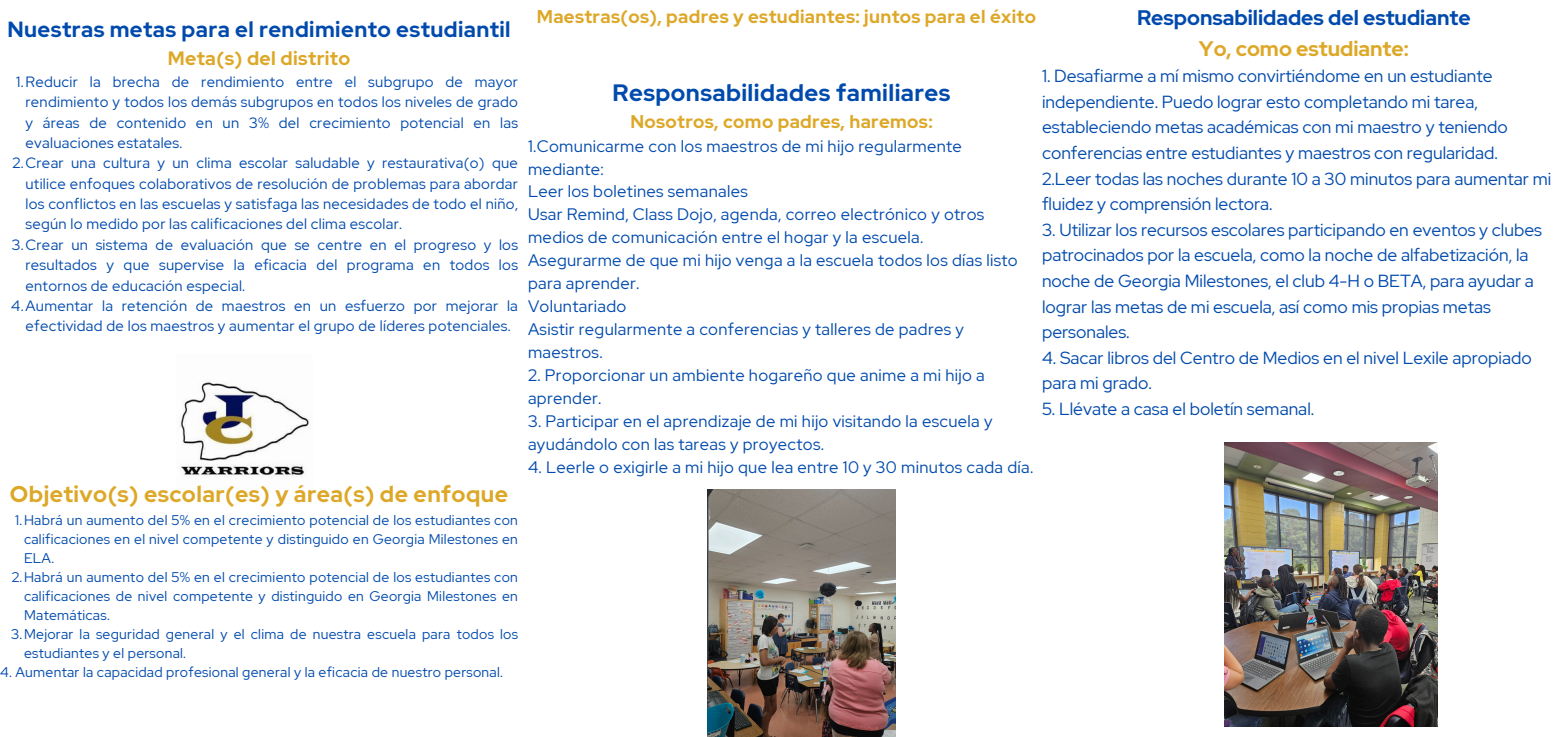
<style>
.page{position:relative;width:1563px;height:737px;background:#fff}
.page>*{position:absolute;margin:0;border:0;box-sizing:border-box;transform-origin:0 0}
.t1{font:700 23.62px "Red Hat Display";letter-spacing:.02em;color:#004aad}
.t2{font:700 22.75px "Red Hat Display";letter-spacing:.02em;color:#dda828}
.t3{font:700 21.88px "Red Hat Display";letter-spacing:.02em;color:#004aad}
.t4{font:700 21px/30.8px "Red Hat Display";color:#004aad;text-align:center}
.t5{font:700 19.25px "Red Hat Display";letter-spacing:.02em;color:#dda828}
.t6{font:700 18.38px "Red Hat Display";letter-spacing:.02em;color:#dda828}
.t7{font:17.5px/25.6px "Red Hat Display";color:#004aad}
.t8{font:16.62px/22.9px "Red Hat Display";letter-spacing:.02em;color:#004aad}
.t9{font:14.88px/20.3px "Red Hat Display";letter-spacing:.02em;color:#004aad;text-align:justify}
.t10{font:14px/19.1px "Red Hat Display";letter-spacing:.02em;color:#004aad;text-align:justify}
.s1{color:#dda828}
</style>
<div class="page">
<img style="left:707px;top:490px;width:188px;height:247px">
<img style="left:180px;top:382px;width:130px;height:95px">
<img style="left:1224px;top:442px;width:213px;height:285px">
<h1 class="t3" style="left:7px;top:15px;width:505px">Nuestras metas para el rendimiento estudiantil</h1>
<h1 class="t5" style="left:168px;top:46px;width:184px">Meta(s) del distrito</h1>
<p class="t9" style="left:26px;top:72px;width:494px;text-indent:-9px">1.Reducir la brecha de rendimiento entre el subgrupo de mayor rendimiento y todos los demás subgrupos en todos los niveles de grado y áreas de contenido en un 3% del crecimiento potencial en las evaluaciones estatales.</p>
<p class="t9" style="left:26px;top:153px;width:494px;text-indent:-13px">2.Crear una cultura y un clima escolar saludable y restaurativa(o) que utilice enfoques colaborativos de resolución de problemas para abordar los conflictos en las escuelas y satisfaga las necesidades de todo el niño, según lo medido por las calificaciones del clima escolar.</p>
<p class="t9" style="left:26px;top:234px;width:494px;text-indent:-14px">3.Crear un sistema de evaluación que se centre en el progreso y los resultados y que supervise la eficacia del programa en todos los entornos de educación especial.</p>
<p class="t9" style="left:11px;top:295px;width:508px;text-align:center">4.Aumentar la retención de maestros en un esfuerzo por mejorar la efectividad de los maestros y aumentar el grupo de líderes potenciales.</p>
<p class="t2" style="left:10px;top:479px;width:500px">Objetivo(s) escolar(es) y área(s) de enfoque</p>
<p class="t10" style="left:24px;top:510px;width:495px;text-indent:-9px">1.Habrá un aumento del 5% en el crecimiento potencial de los estudiantes con calificaciones en el nivel competente y distinguido en Georgia Milestones en ELA.</p>
<h2 class="t10" style="left:24px;top:567px;width:495px;text-indent:-12px">2.Habrá un aumento del 5% en el crecimiento potencial de los estudiantes con calificaciones de nivel competente y distinguido en Georgia Milestones en Matemáticas.</h2>
<h3 class="t10" style="left:24px;top:624px;width:495px;text-indent:-13px">3.Mejorar la seguridad general y el clima de nuestra escuela para todos los estudiantes y el personal.</h3>
<h3 class="t10" style="left:0;top:662px;width:504px">4. Aumentar la capacidad profesional general y la eficacia de nuestro personal.</h3>
<p class="t6" style="left:537px;top:4px;width:501px">Maestras(os), padres y estudiantes: juntos para el éxito</p>
<h1 class="t4" style="left:1137px;top:2px;width:335px">Responsabilidades del estudiante<br><span class="s1">Yo, como estudiante:</span></h1>
<h1 class="t7" style="left:1042px;top:63px;width:511px">1. Desafiarme a mí mismo convirtiéndome en un estudiante independiente. Puedo lograr esto completando mi tarea, estableciendo metas académicas con mi maestro y teniendo conferencias entre estudiantes y maestros con regularidad.<br>2.Leer todas las noches durante 10 a 30 minutos para aumentar mi fluidez y comprensión lectora.</h1>
<h1 class="t7" style="left:1042px;top:217px;width:501px">3. Utilizar los recursos escolares participando en eventos y clubes patrocinados por la escuela, como la noche de alfabetización, la noche de Georgia Milestones, el club 4-H o BETA, para ayudar a lograr las metas de mi escuela, así como mis propias metas personales.</h1>
<h1 class="t7" style="left:1042px;top:345px;width:491px">4. Sacar libros del Centro de Medios en el nivel Lexile apropiado para mi grado.</h1>
<h1 class="t7" style="left:1042px;top:396px;width:274px">5. Llévate a casa el boletín semanal.</h1>
<p class="t1" style="left:612px;top:77px;width:339px">Responsabilidades familiares</p>
<p class="t6" style="left:630px;top:109px;width:304px">Nosotros, como padres, haremos:</p>
<p class="t8" style="left:528px;top:134px;width:491px">1.Comunicarme con los maestros de mi hijo regularmente mediante:<br>Leer los boletines semanales<br>Usar Remind, Class Dojo, agenda, correo electrónico y otros medios de comunicación entre el hogar y la escuela.<br>Asegurarme de que mi hijo venga a la escuela todos los días listo para aprender.<br>Voluntariado<br>Asistir regularmente a conferencias y talleres de padres y maestros.</p>
<p class="t8" style="left:528px;top:364px;width:458px">2. Proporcionar un ambiente hogareño que anime a mi hijo a aprender.</p>
<p class="t8" style="left:528px;top:410px;width:466px">3. Participar en el aprendizaje de mi hijo visitando la escuela y ayudándolo con las tareas y proyectos.</p>
<p class="t8" style="left:528px;top:456px;width:507px">4. Leerle o exigirle a mi hijo que lea entre 10 y 30 minutos cada día.</p>
</div>
